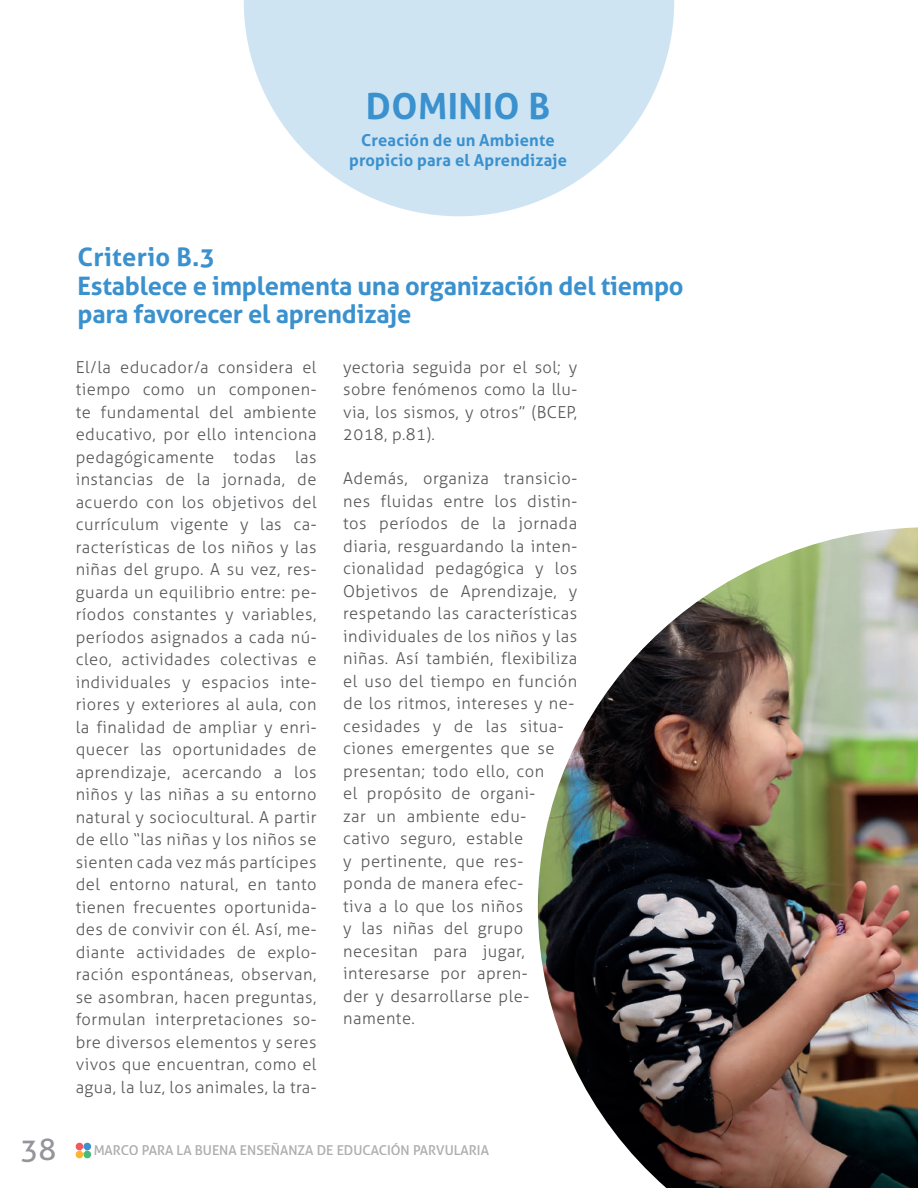
<style>
.page{position:relative;width:918px;height:1188px;background:#fff}
.page>*{position:absolute;margin:0;border:0;box-sizing:border-box;transform-origin:0 0}
.t1{font:700 36px "Aller";letter-spacing:.01em;color:#3a91ce}
.t2{font:30px "Aller";color:#939598}
.t3{font:700 25.5px/28.5px "Aller";letter-spacing:-.01em;color:#3a91ce}
.t4{font:300 16.5px/22.5px "Aller";letter-spacing:.03em;color:#57585a;text-align:justify}
.t5{font:700 16.5px/19.5px "Aller";letter-spacing:.01em;color:#3a91ce;text-align:center}
.t6{font:13.5px "Aller";color:#939598}
</style>
<div class="page">
<svg style="left:76px;top:1142px;width:15px;height:17px"></svg>
<svg style="left:244px;top:0;width:430px;height:216px;fill:#cfe4f3"></svg>
<img style="left:538px;top:527px;width:380px;height:661px">
<h1 class="t1" style="left:366px;top:84px;width:186px">DOMINIO B</h1>
<p class="t5" style="left:349px;top:131px;width:219px">Creación de un Ambiente propicio para el Aprendizaje</p>
<h3 class="t3" style="left:78px;top:243px;width:608px">Criterio B.3<br>Establece e implementa una organización del tiempo para favorecer el aprendizaje</h3>
<p class="t4" style="left:76px;top:356px;width:242px">El/la educador/a considera el tiempo como un componen&shy;te fundamental del ambiente educativo, por ello intenciona pedagógicamente todas las instancias de la jornada, de acuerdo con los objetivos del currículum vigente y las ca&shy;racterísticas de los niños y las niñas del grupo. A su vez, res&shy;guarda un equilibrio entre: pe&shy;ríodos constantes y variables, períodos asignados a cada nú&shy;cleo, actividades colectivas e individuales y espacios inte&shy;riores y exteriores al aula, con la finalidad de ampliar y enri&shy;quecer las oportunidades de aprendizaje, acercando a los niños y las niñas a su entorno natural y sociocultural. A partir de ello “las niñas y los niños se sienten cada vez más partícipes del entorno natural, en tanto tienen frecuentes oportunida&shy;des de convivir con él. Así, me&shy;diante actividades de explo&shy;ración espontáneas, observan, se asombran, hacen preguntas, formulan interpretaciones so&shy;bre diversos elementos y seres vivos que encuentran, como el agua, la luz, los animales, la tra-</p>
<p class="t4" style="left:343px;top:356px;width:236px">yectoria seguida por el sol; y sobre fenómenos como la llu&shy;via, los sismos, y otros” (BCEP, 2018, p.81).</p>
<p class="t4" style="left:343px;top:467px;width:236px;text-align:left">Además, organiza transicio&shy;nes fluidas entre los distin&shy;tos períodos de la jornada diaria, resguardando la inten&shy;cionalidad pedagógica y los<br>Objetivos de Aprendizaje, y respetando las características individuales de los niños y las niñas. Así también, flexibiliza el uso del tiempo en función de los ritmos, intereses y ne&shy;cesidades y de las situa&shy;ciones emergentes que se presentan; todo ello, con<br>el propósito de organi-<br>zar un ambiente edu-<br>cativo seguro, estable<br>y pertinente, que res-<br>ponda de manera efec-<br>tiva a lo que los niños<br>y las niñas del grupo necesitan para jugar, interesarse por apren-<br>der y desarrollarse ple&shy;namente.</p>
<h2 class="t2" style="left:20px;top:1131px;width:38px">38</h2>
<p class="t6" style="left:94px;top:1142px;width:397px">MARCO PARA LA BUENA ENSEÑANZA DE EDUCACIÓN PARVULARIA</p>
</div>
